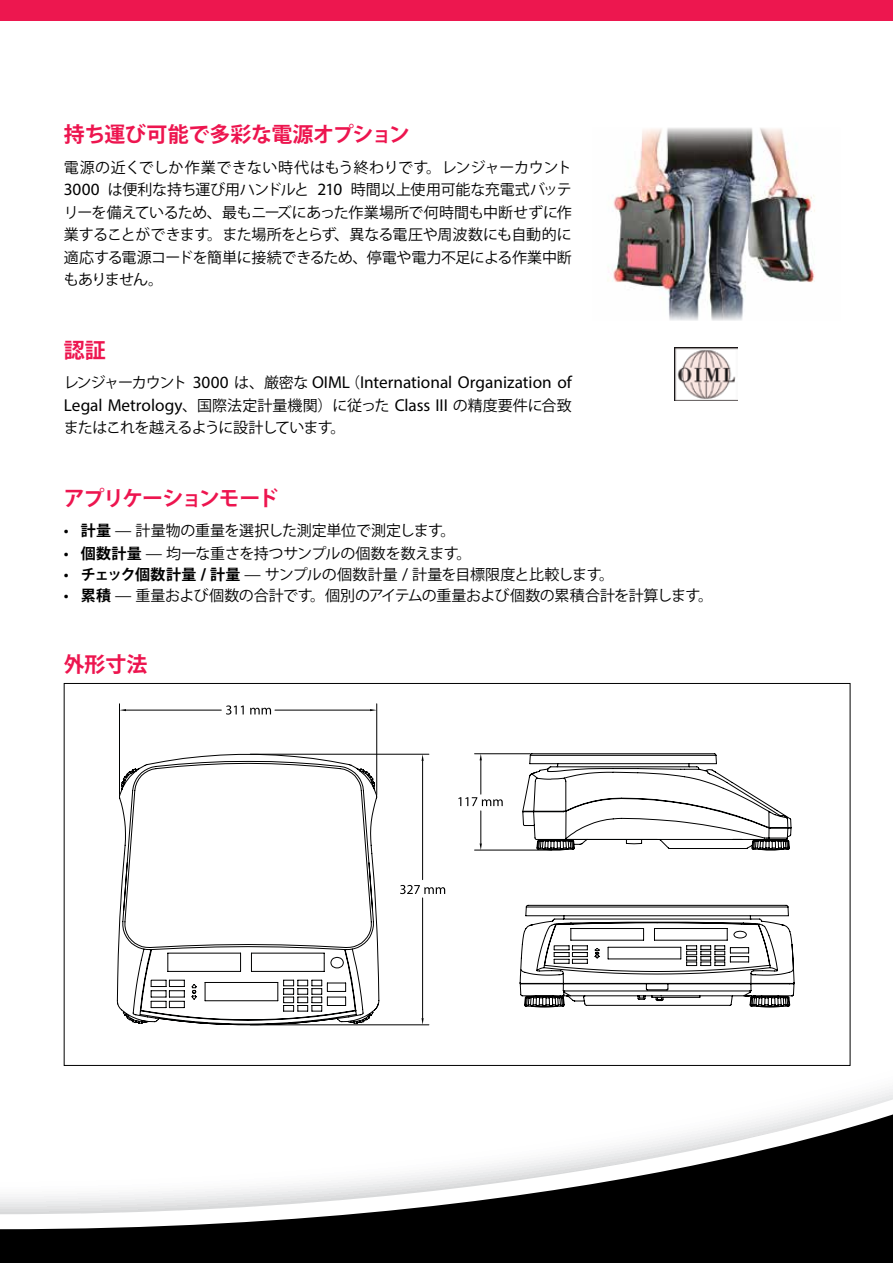
<style>
.page{position:relative;width:893px;height:1263px;background:#fff}
.page>*{position:absolute;margin:0;border:0;box-sizing:border-box;transform-origin:0 0}
.t1{font:700 21px "Koz Go Pro";letter-spacing:-.02em;color:#ed154f}
.t2{font:700 21px "Koz Go Pro";letter-spacing:-.06em;color:#ed154f}
.t3{font:17.25px/22.5px "Myriad Pro";color:#000}
.t4{font:15px/22.5px "Koz Go Pro";letter-spacing:-.03em;color:#000;text-align:justify}
.t5{font:15px "Koz Go Pro";letter-spacing:-.06em;color:#000}
.s1{font-family:"Myriad Pro";font-size:17.25px}
.s2{font-family:"Koz Go Pro";font-size:15px}
.s3{font-weight:700}
.s4{font-family:"Myriad Pro";font-weight:700;font-size:17.25px}
</style>
<div class="page">
<svg style="left:0;top:1096px;width:893px;height:167px"></svg>
<div style="left:0;top:0;width:893px;height:21px;background:#ed174f"></div>
<svg style="left:531px;top:904px;width:263px;height:104px"></svg>
<svg style="left:531px;top:753px;width:261px;height:98px"></svg>
<hr style="left:475px;top:850px;width:77px;height:1px;background:#000101">
<svg style="left:117px;top:753px;width:414px;height:272px"></svg>
<svg style="left:150px;top:767px;width:226px;height:257px"></svg>
<hr style="left:250px;top:754px;width:179px;height:1px;background:#000101">
<hr style="left:250px;top:1024px;width:179px;height:1px;background:#000101">
<hr style="left:422px;top:761px;width:1px;height:119px;background:#000101">
<hr style="left:422px;top:898px;width:1px;height:120px;background:#000101">
<svg style="left:422px;top:754px;width:2px;height:7px"></svg>
<svg style="left:422px;top:1018px;width:2px;height:7px"></svg>
<hr style="left:119px;top:704px;width:1px;height:91px;background:#000101">
<hr style="left:376px;top:704px;width:1px;height:91px;background:#000101">
<hr style="left:126px;top:710px;width:95px;height:1px;background:#000101">
<hr style="left:275px;top:710px;width:95px;height:1px;background:#000101">
<svg style="left:120px;top:709px;width:6px;height:2px"></svg>
<svg style="left:370px;top:709px;width:7px;height:2px"></svg>
<svg style="left:226px;top:705px;width:18px;height:10px"></svg>
<svg style="left:250px;top:708px;width:21px;height:6px"></svg>
<svg style="left:458px;top:797px;width:45px;height:9px"></svg>
<svg style="left:400px;top:885px;width:45px;height:9px"></svg>
<img style="left:607px;top:128px;width:208px;height:193px">
<img style="left:675px;top:348px;width:62px;height:52px">
<h1 class="t1" style="left:64px;top:121px;width:348px">持ち運び可能で多彩な電源オプション</h1>
<p class="t4" style="left:64px;top:156px;width:510px">電源の近くでしか作業できない時代はもう終わりです。レンジャーカウント<span class="s1">3000</span> は便利な持ち運び用ハンドルと <span class="s1">210</span> 時間以上使用可能な充電式バッテリーを備えているため、最もニーズにあった作業場所で何時間も中断せずに作業することができます。また場所をとらず、異なる電圧や周波数にも自動的に適応する電源コードを簡単に接続できるため、停電や電力不足による作業中断もありません。</p>
<h1 class="t1" style="left:64px;top:337px;width:44px">認証</h1>
<p class="t3" style="left:64px;top:371px;width:510px"><span class="s2">レンジャーカウント</span> 3000 <span class="s2">は、厳密な</span> OIML<span class="s2">（</span>International Organization of<br>Legal Metrology<span class="s2">、国際法定計量機関）に従った</span> Class III <span class="s2">の精度要件に合致</span></p>
<p class="t5" style="left:64px;top:418px;width:283px">またはこれを越えるように設計しています。</p>
<h1 class="t2" style="left:64px;top:485px;width:216px">アプリケーションモード</h1>
<p class="t4" style="left:64px;top:520px;width:393px"><span class="s1">•</span> <span class="s3">計量</span> ̶ 計量物の重量を選択した測定単位で測定します。</p>
<p class="t4" style="left:64px;top:542px;width:409px"><span class="s1">•</span> <span class="s3">個数計量</span> ̶ 均一な重さを持つサンプルの個数を数えます。</p>
<p class="t4" style="left:64px;top:563px;width:552px"><span class="s1">•</span> <span class="s3">チェック個数計量</span> <span class="s4">/</span> <span class="s3">計量</span> ̶ サンプルの個数計量 <span class="s1">/</span> 計量を目標限度と比較します。</p>
<p class="t4" style="left:64px;top:584px;width:651px"><span class="s1">•</span> <span class="s3">累積</span> ̶ 重量および個数の合計です。個別のアイテムの重量および個数の累積合計を計算します。</p>
<h1 class="t1" style="left:64px;top:651px;width:85px">外形寸法</h1>
</div>
